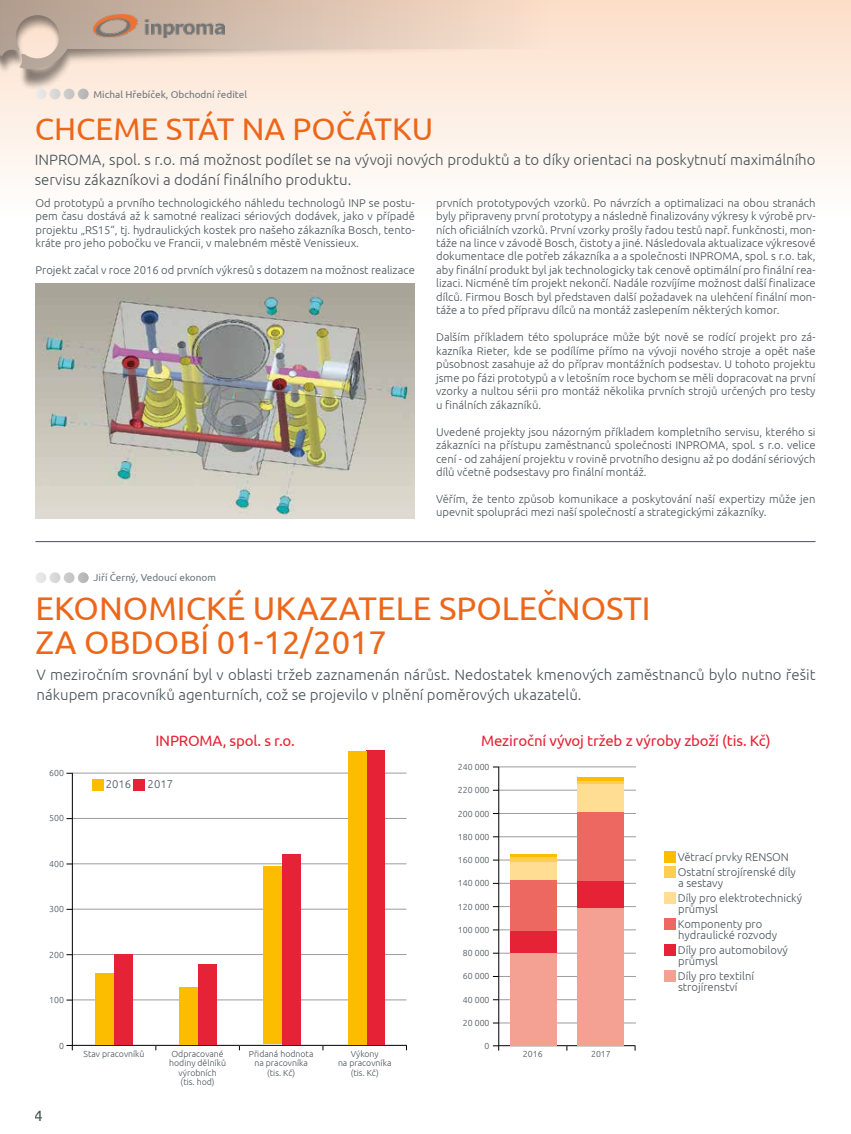
<style>
.page{position:relative;width:851px;height:1134px;background:#fff}
.page>*{position:absolute;margin:0;border:0;box-sizing:border-box;transform-origin:0 0}
.t1{font:32.75px/34px "Ubuntu";color:#ec671a}
.t2{font:31.25px "Ubuntu";color:#ec671a}
.t3{font:300 15px/20px "Ubuntu";color:#485358}
.t4{font:15px "Ubuntu";letter-spacing:-.01em;color:#e62336}
.t5{font:15px "Ubuntu";color:#485358}
.t6{font:300 11.25px/13.5px "Ubuntu";color:#485358}
.t7{font:10px "Ubuntu";color:#6d787e}
.t8{font:300 8.75px/9.4px "Ubuntu";color:#485358;text-align:center}
</style>
<div class="page">
<svg style="left:0;top:0;width:850px;height:178px;background:#f6e5d8"></svg>
<img style="left:93px;top:14px;width:131px;height:24px">
<hr style="left:35px;top:541px;width:780px;height:1px;background:#485358">
<svg style="left:35px;top:89px;width:54px;height:10px"></svg>
<svg style="left:36px;top:572px;width:53px;height:11px"></svg>
<hr style="left:499px;top:953px;width:136px;height:1px;background:#9d9d9c">
<hr style="left:499px;top:976px;width:136px;height:1px;background:#9d9d9c">
<hr style="left:499px;top:999px;width:136px;height:1px;background:#9d9d9c">
<hr style="left:499px;top:1023px;width:136px;height:1px;background:#9d9d9c">
<hr style="left:499px;top:767px;width:136px;height:1px;background:#9d9d9c">
<hr style="left:499px;top:790px;width:136px;height:1px;background:#9d9d9c">
<hr style="left:499px;top:930px;width:136px;height:1px;background:#9d9d9c">
<hr style="left:499px;top:906px;width:136px;height:1px;background:#9d9d9c">
<hr style="left:499px;top:883px;width:136px;height:1px;background:#9d9d9c">
<hr style="left:499px;top:860px;width:136px;height:1px;background:#9d9d9c">
<hr style="left:499px;top:836px;width:136px;height:1px;background:#9d9d9c">
<hr style="left:499px;top:813px;width:136px;height:1px;background:#9d9d9c">
<hr style="left:498px;top:1045px;width:68px;height:1px;background:#000">
<hr style="left:566px;top:1045px;width:69px;height:1px;background:#000">
<svg style="left:493px;top:1045px;width:6px;height:6px"></svg>
<hr style="left:498px;top:767px;width:1px;height:279px;background:#000">
<div style="left:510px;top:948px;width:46px;height:97px;background:#f4a092"></div>
<div style="left:510px;top:879px;width:46px;height:53px;background:#ed6860"></div>
<div style="left:510px;top:931px;width:46px;height:22px;background:#e62336"></div>
<div style="left:510px;top:861px;width:46px;height:19px;background:#ffde94"></div>
<hr style="left:510px;top:857px;width:46px;height:4px;background:#fece53">
<hr style="left:510px;top:855px;width:46px;height:2px;background:#fcbd00">
<div style="left:576px;top:907px;width:47px;height:138px;background:#f4a092"></div>
<div style="left:576px;top:812px;width:47px;height:70px;background:#ed6860"></div>
<div style="left:576px;top:881px;width:47px;height:27px;background:#e62336"></div>
<div style="left:576px;top:783px;width:47px;height:29px;background:#ffde94"></div>
<hr style="left:576px;top:781px;width:47px;height:2px;background:#fece53">
<hr style="left:576px;top:778px;width:47px;height:3px;background:#fcbd00">
<div style="left:663px;top:851px;width:12px;height:12px;background:#fcbd00"></div>
<div style="left:663px;top:866px;width:12px;height:12px;background:#fece53"></div>
<div style="left:663px;top:892px;width:12px;height:12px;background:#ffde94"></div>
<div style="left:663px;top:918px;width:12px;height:12px;background:#ed6860"></div>
<div style="left:663px;top:944px;width:12px;height:12px;background:#e62336"></div>
<div style="left:663px;top:970px;width:12px;height:12px;background:#f4a092"></div>
<hr style="left:72px;top:1000px;width:334px;height:1px;background:#9d9d9c">
<hr style="left:72px;top:909px;width:334px;height:1px;background:#9d9d9c">
<hr style="left:72px;top:818px;width:334px;height:1px;background:#9d9d9c">
<hr style="left:72px;top:864px;width:334px;height:1px;background:#9d9d9c">
<hr style="left:72px;top:954px;width:334px;height:1px;background:#9d9d9c">
<hr style="left:72px;top:773px;width:334px;height:1px;background:#9d9d9c">
<hr style="left:72px;top:1045px;width:84px;height:1px;background:#000">
<hr style="left:156px;top:1045px;width:83px;height:1px;background:#000">
<hr style="left:239px;top:1045px;width:84px;height:1px;background:#000">
<hr style="left:323px;top:1045px;width:84px;height:1px;background:#000">
<div style="left:114px;top:954px;width:18px;height:90px;background:#e62336"></div>
<div style="left:95px;top:973px;width:19px;height:71px;background:#fcbd00"></div>
<div style="left:198px;top:964px;width:18px;height:80px;background:#e62336"></div>
<div style="left:179px;top:987px;width:19px;height:57px;background:#fcbd00"></div>
<div style="left:282px;top:854px;width:18px;height:190px;background:#e62336"></div>
<div style="left:264px;top:866px;width:18px;height:178px;background:#fcbd00"></div>
<div style="left:366px;top:750px;width:19px;height:294px;background:#e62336"></div>
<div style="left:348px;top:751px;width:18px;height:293px;background:#fcbd00"></div>
<hr style="left:72px;top:773px;width:1px;height:272px;background:#000">
<svg style="left:66px;top:1045px;width:7px;height:5px"></svg>
<div style="left:92px;top:779px;width:11px;height:11px;background:#fcbd00"></div>
<div style="left:134px;top:779px;width:11px;height:11px;background:#e62336"></div>
<img style="left:35px;top:284px;width:380px;height:234px">
<p class="t7" style="left:94px;top:88px;width:155px">Michal Hřebíček, Obchodní ředitel</p>
<h2 class="t2" style="left:35px;top:110px;width:400px">CHCEME STÁT NA POČÁTKU</h2>
<h3 class="t3" style="left:35px;top:149px;width:782px">INPROMA, spol. s r.o. má možnost podílet se na vývoji nových produktů a to díky orientaci na poskytnutí maximálního servisu zákazníkovi a dodání finálního produktu.</h3>
<p class="t6" style="left:35px;top:196px;width:381px;text-align:justify">Od prototypů a prvního technologického náhledu technologů INP se postu&shy;pem času dostává až k samotné realizaci sériových dodávek, jako v případě projektu „RS15“, tj. hydraulických kostek pro našeho zákazníka Bosch, tento&shy;kráte pro jeho pobočku ve Francii, v malebném městě Venissieux.</p>
<p class="t6" style="left:35px;top:263px;width:381px">Projekt začal v roce 2016 od prvních výkresů s dotazem na možnost realizace</p>
<p class="t6" style="left:436px;top:196px;width:381px;text-align:justify">prvních prototypových vzorků. Po návrzích a optimalizaci na obou stranách byly připraveny první prototypy a následně finalizovány výkresy k výrobě prv&shy;ních oficiálních vzorků. První vzorky prošly řadou testů např. funkčnosti, mon&shy;táže na lince v závodě Bosch, čistoty a jiné. Následovala aktualizace výkresové dokumentace dle potřeb zákazníka a a společnosti INPROMA, spol. s r.o. tak, aby finální produkt byl jak technologicky tak cenově optimální pro finální rea&shy;lizaci. Nicméně tím projekt nekončí. Nadále rozvíjíme možnost další finalizace dílců. Firmou Bosch byl představen další požadavek na ulehčení finální mon&shy;táže a to před přípravu dílců na montáž zaslepením některých komor.</p>
<p class="t6" style="left:436px;top:330px;width:381px;text-align:justify">Dalším příkladem této spolupráce může být nově se rodící projekt pro zá&shy;kazníka Rieter, kde se podílíme přímo na vývoji nového stroje a opět naše působnost zasahuje až do příprav montážních podsestav. U tohoto projektu jsme po fázi prototypů a v letošním roce bychom se měli dopracovat na první vzorky a nultou sérii pro montáž několika prvních strojů určených pro testy u finálních zákazníků.</p>
<p class="t6" style="left:436px;top:424px;width:381px;text-align:justify">Uvedené projekty jsou názorným příkladem kompletního servisu, kterého si zákazníci na přístupu zaměstnanců společnosti INPROMA, spol. s r.o. velice cení - od zahájení projektu v rovině prvotního designu až po dodání sériových dílů včetně podsestavy pro finální montáž.</p>
<p class="t6" style="left:436px;top:492px;width:381px">Věřím, že tento způsob komunikace a poskytování naší expertizy může jen upevnit spolupráci mezi naší společností a strategickými zákazníky.</p>
<p class="t7" style="left:94px;top:572px;width:124px">Jiří Černý, Vedoucí ekonom</p>
<h1 class="t1" style="left:35px;top:590px;width:616px">EKONOMICKÉ UKAZATELE SPOLEČNOSTI<br>ZA OBDOBÍ 01-12/2017</h1>
<h3 class="t3" style="left:36px;top:664px;width:780px">V meziročním srovnání byl v oblasti tržeb zaznamenán nárůst. Nedostatek kmenových zaměstnanců bylo nutno řešit nákupem pracovníků agenturních, což se projevilo v plnění poměrových ukazatelů.</h3>
<h3 class="t4" style="left:481px;top:732px;width:291px">Meziroční vývoj tržeb z výroby zboží (tis. Kč)</h3>
<h3 class="t4" style="left:155px;top:732px;width:141px">INPROMA, spol. s r.o.</h3>
<p class="t8" style="left:49px;top:767px;width:16px">600</p>
<p class="t8" style="left:49px;top:813px;width:16px">500</p>
<p class="t8" style="left:49px;top:858px;width:16px">400</p>
<p class="t8" style="left:49px;top:904px;width:16px">300</p>
<p class="t8" style="left:49px;top:949px;width:16px">200</p>
<p class="t8" style="left:49px;top:995px;width:16px">100</p>
<p class="t8" style="left:59px;top:1040px;width:6px">0</p>
<h3 class="t5" style="left:35px;top:1106px;width:10px">4</h3>
<p class="t6" style="left:106px;top:777px;width:27px">2016</p>
<p class="t6" style="left:148px;top:777px;width:27px">2017</p>
<p class="t8" style="left:83px;top:1049px;width:63px">Stav pracovníků</p>
<p class="t8" style="left:169px;top:1049px;width:58px">Odpracované hodiny dělníků výrobních<br>(tis. hod)</p>
<p class="t8" style="left:249px;top:1049px;width:66px">Přidaná hodnota na pracovníka (tis. Kč)</p>
<p class="t8" style="left:338px;top:1049px;width:55px">Výkony<br>na pracovníka (tis. Kč)</p>
<p class="t8" style="left:458px;top:762px;width:33px">240 000</p>
<p class="t8" style="left:458px;top:785px;width:33px">220 000</p>
<p class="t8" style="left:458px;top:808px;width:33px">200 000</p>
<p class="t8" style="left:458px;top:832px;width:33px">180 000</p>
<p class="t8" style="left:458px;top:855px;width:33px">160 000</p>
<p class="t8" style="left:458px;top:878px;width:33px">140 000</p>
<p class="t8" style="left:458px;top:901px;width:33px">120 000</p>
<p class="t8" style="left:458px;top:925px;width:33px">100 000</p>
<p class="t8" style="left:463px;top:948px;width:28px">80 000</p>
<p class="t8" style="left:463px;top:971px;width:28px">60 000</p>
<p class="t8" style="left:463px;top:994px;width:28px">40 000</p>
<p class="t8" style="left:463px;top:1018px;width:28px">20 000</p>
<p class="t8" style="left:484px;top:1041px;width:6px">0</p>
<p class="t8" style="left:523px;top:1049px;width:21px">2016</p>
<p class="t8" style="left:591px;top:1049px;width:21px">2017</p>
<p class="t6" style="left:677px;top:849px;width:119px;line-height:14.8px">Větrací prvky RENSON<br>Ostatní strojírenské díly</p>
<p class="t6" style="left:677px;top:875px;width:126px;line-height:14.8px">a sestavy<br>Díly pro elektrotechnický</p>
<p class="t6" style="left:677px;top:901px;width:86px;line-height:14.8px">průmysl<br>Komponenty pro</p>
<p class="t6" style="left:677px;top:927px;width:112px;line-height:14.8px">hydraulické rozvody<br>Díly pro automobilový</p>
<p class="t6" style="left:677px;top:953px;width:78px;line-height:14.8px">průmysl<br>Díly pro textilní</p>
<p class="t6" style="left:678px;top:980px;width:61px">strojírenství</p>
</div>
